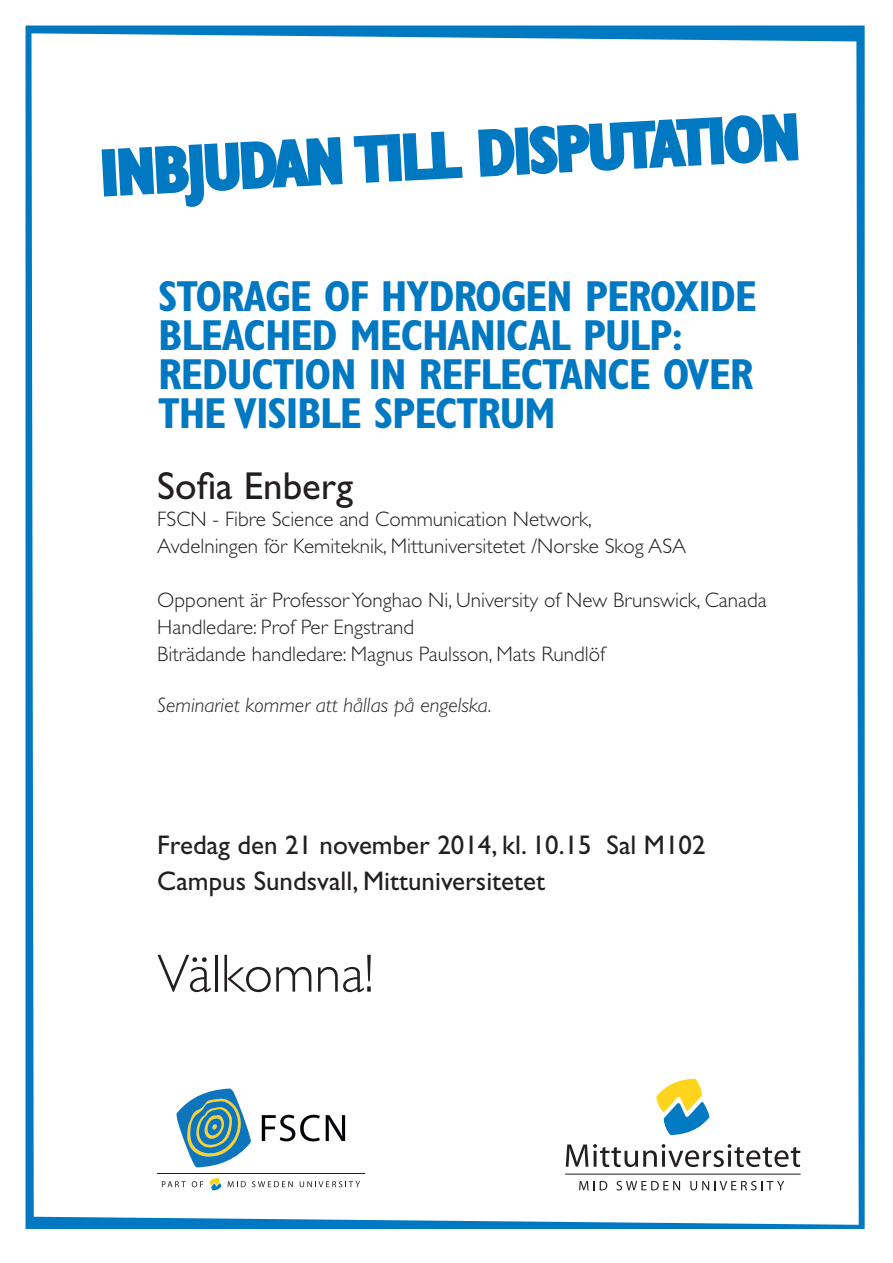
<style>
.page{position:relative;width:893px;height:1263px;background:#fff}
.page>*{position:absolute;margin:0;border:0;box-sizing:border-box;transform-origin:0 0}
.t1{font:700 condensed 64.5px "Gill Sans Std";color:#0079c2}
.t2{font:300 54px "Gill Sans Std";color:#231f20}
.t3{font:700 condensed 43.5px/39px "Gill Sans Std";letter-spacing:-.03em;color:#0079c2}
.t4{font:39px "Gill Sans Std";color:#231f20}
.t5{font:27px "Gill Sans Std";color:#231f20}
.t6{font:300 21px "Gill Sans Std";color:#231f20}
.t7{font:italic 300 21px "Gill Sans Std";color:#231f20}
</style>
<div class="page">
<div style="left:26px;top:26px;width:839px;height:1203px;background:#0079c2"></div>
<div style="left:31px;top:33px;width:828px;height:1192px;background:#fff"></div>
<svg style="left:100px;top:135px;width:244px;height:73px"></svg>
<svg style="left:352px;top:130px;width:112px;height:54px"></svg>
<svg style="left:476px;top:111px;width:324px;height:67px"></svg>
<svg style="left:210px;top:1178px;width:11px;height:12px"></svg>
<svg style="left:162px;top:1181px;width:24px;height:6px"></svg>
<svg style="left:192px;top:1181px;width:11px;height:6px"></svg>
<svg style="left:228px;top:1181px;width:18px;height:6px"></svg>
<svg style="left:252px;top:1181px;width:41px;height:6px"></svg>
<svg style="left:300px;top:1181px;width:60px;height:6px"></svg>
<hr style="left:157px;top:1173px;width:208px;height:1px;background:#231f20">
<svg style="left:262px;top:1115px;width:58px;height:26px;background:#b4b4b5"></svg>
<svg style="left:326px;top:1115px;width:19px;height:26px"></svg>
<svg style="left:176px;top:1088px;width:75px;height:79px"></svg>
<svg style="left:656px;top:1079px;width:54px;height:56px"></svg>
<svg style="left:566px;top:1144px;width:234px;height:23px;background:#bfbebf"></svg>
<hr style="left:565px;top:1174px;width:236px;height:1px;background:#231f20">
<svg style="left:579px;top:1181px;width:28px;height:9px"></svg>
<svg style="left:616px;top:1181px;width:64px;height:9px"></svg>
<svg style="left:690px;top:1181px;width:94px;height:9px"></svg>
<p class="t1" style="left:98px;top:135px;width:703px;rotate:-3deg">INBJUDAN TILL DISPUTATION</p>
<p class="t3" style="left:158px;top:277px;width:600px">STORAGE OF HYDROGEN PEROXIDE<br>BLEACHED MECHANICAL PULP:</p>
<p class="t3" style="left:158px;top:355px;width:597px">REDUCTION IN REFLECTANCE OVER<br>THE VISIBLE SPECTRUM</p>
<p class="t4" style="left:157px;top:464px;width:197px">Sofia Enberg</p>
<p class="t6" style="left:157px;top:507px;width:436px">FSCN - Fibre Science and Communication Network,</p>
<p class="t6" style="left:157px;top:534px;width:530px">Avdelningen för Kemiteknik, Mittuniversitetet /Norske Skog ASA</p>
<p class="t6" style="left:157px;top:588px;width:611px">Opponent är Professor Yonghao Ni, University of New Brunswick, Canada</p>
<p class="t6" style="left:157px;top:615px;width:258px">Handledare: Prof Per Engstrand</p>
<p class="t6" style="left:157px;top:642px;width:449px">Biträdande handledare: Magnus Paulsson, Mats Rundlöf</p>
<p class="t7" style="left:157px;top:693px;width:336px">Seminariet kommer att hållas på engelska.</p>
<p class="t5" style="left:157px;top:829px;width:550px">Fredag den 21 november 2014, kl. 10.15 Sal M102</p>
<p class="t5" style="left:157px;top:865px;width:389px">Campus Sundsvall, Mittuniversitetet</p>
<p class="t2" style="left:157px;top:943px;width:218px">Välkomna!</p>
</div>
